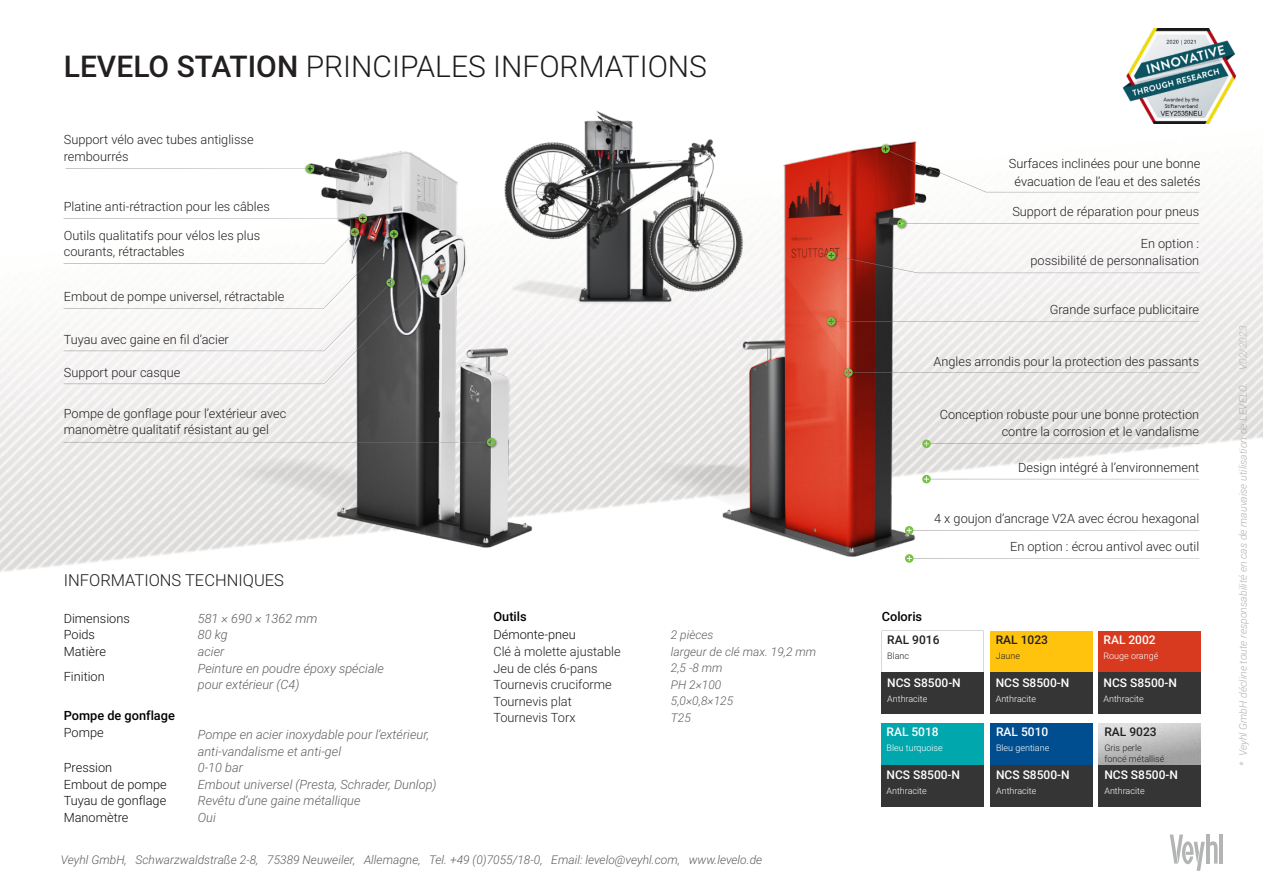
<style>
.page{position:relative;width:1263px;height:893px;background:#fff}
.page>*{position:absolute;margin:0;border:0;box-sizing:border-box;transform-origin:0 0}
.t1{font:300 30px "Roboto";color:#1e1c1a}
.t2{font:300 16.5px "Roboto";color:#1e1c1a}
.t3{font:300 12.75px/16.5px "Roboto";color:#231f20}
.t4{font:italic 300 12.75px/15.3px "Roboto";color:#5e5e5f}
.t5{font:300 12.75px "Roboto";color:#0d0d0d}
.t6{font:300 12.75px/18px "Roboto";color:#1e1c1a;text-align:center}
.t7{font:500 12.75px "Roboto";color:#000}
.t8{font:italic 300 12px "Roboto";color:#5c5d5f}
.t9{font:500 12px "Roboto";color:#fff}
.t10{font:italic 300 12px "Roboto";color:#5e5e5f}
.t11{font:500 12px "Roboto";color:#231f20}
.t12{font:italic 300 10.5px "Roboto";color:#b4b2b2}
.t13{font:300 9px "Roboto";color:#fff}
.t14{font:300 9px/10.5px "Roboto";color:#231f20}
.s1{font-weight:500;color:#231f20}
.s2{color:#b3b3b3}
.s3{color:#bebebf}
</style>
<div class="page">
<img style="left:0;top:28px;width:1263px;height:673px">
<img style="left:1123px;top:29px;width:113px;height:94px">
<img style="left:432px;top:57px;width:362px;height:261px">
<img style="left:227px;top:99px;width:319px;height:494px">
<img style="left:594px;top:100px;width:410px;height:472px">
<svg style="left:64px;top:437px;width:433px;height:11px;background:#bcbcba"></svg>
<svg style="left:896px;top:218px;width:303px;height:12px"></svg>
<svg style="left:880px;top:144px;width:319px;height:48px"></svg>
<svg style="left:843px;top:367px;width:356px;height:12px"></svg>
<svg style="left:922px;top:440px;width:277px;height:8px;background:#dededa"></svg>
<svg style="left:922px;top:475px;width:277px;height:8px"></svg>
<svg style="left:905px;top:554px;width:294px;height:9px"></svg>
<svg style="left:905px;top:526px;width:294px;height:9px"></svg>
<svg style="left:64px;top:213px;width:368px;height:171px"></svg>
<svg style="left:66px;top:164px;width:250px;height:11px"></svg>
<svg style="left:826px;top:316px;width:373px;height:11px"></svg>
<svg style="left:826px;top:250px;width:373px;height:23px"></svg>
<div style="left:1098px;top:631px;width:103px;height:41px;background:#d83a1f"></div>
<div style="left:1098px;top:672px;width:103px;height:42px;background:#353535"></div>
<div style="left:882px;top:723px;width:102px;height:42px;background:#00a8ad"></div>
<div style="left:882px;top:765px;width:102px;height:42px;background:#353535"></div>
<div style="left:990px;top:631px;width:102px;height:41px;background:#ffc20d"></div>
<div style="left:990px;top:672px;width:102px;height:42px;background:#353535"></div>
<img style="left:1099px;top:723px;width:102px;height:42px">
<div style="left:1099px;top:765px;width:102px;height:42px;background:#353535"></div>
<svg style="left:882px;top:631px;width:102px;height:41px"></svg>
<div style="left:882px;top:672px;width:102px;height:42px;background:#353535"></div>
<div style="left:990px;top:723px;width:102px;height:42px;background:#004e90"></div>
<div style="left:990px;top:765px;width:102px;height:42px;background:#353535"></div>
<svg style="left:1170px;top:834px;width:47px;height:37px"></svg>
<hr style="left:1219px;top:834px;width:3px;height:30px;background:#b3b4b4">
<h1 class="t1" style="left:64px;top:54px;width:645px"><span class="s1">LEVELO STATION</span> PRINCIPALES INFORMATIONS</h1>
<p class="t3" style="left:64px;top:133px;width:191px">Support vélo avec tubes antiglisse rembourrés</p>
<p class="t3" style="left:64px;top:200px;width:208px">Platine anti-rétraction pour les câbles</p>
<p class="t3" style="left:64px;top:228px;width:198px">Outils qualitatifs pour vélos les plus courants, rétractables</p>
<p class="t3" style="left:64px;top:290px;width:222px">Embout de pompe universel, rétractable</p>
<p class="t3" style="left:64px;top:332px;width:167px">Tuyau avec gaine en fil d’acier</p>
<p class="t3" style="left:64px;top:366px;width:118px">Support pour casque</p>
<p class="t3" style="left:64px;top:406px;width:224px">Pompe de gonflage pour l’extérieur avec manomètre qualitatif résistant au gel</p>
<p class="t2" style="left:64px;top:573px;width:222px">INFORMATIONS TECHNIQUES</p>
<p class="t5" style="left:64px;top:613px;width:68px">Dimensions</p>
<p class="t4" style="left:198px;top:612px;width:121px">581 × 690 × 1362 mm</p>
<p class="t5" style="left:64px;top:630px;width:33px">Poids</p>
<p class="t4" style="left:198px;top:629px;width:31px">80 kg</p>
<p class="t5" style="left:64px;top:646px;width:44px">Matière</p>
<p class="t4" style="left:198px;top:645px;width:28px">acier</p>
<p class="t5" style="left:64px;top:671px;width:42px">Finition</p>
<p class="t4" style="left:198px;top:662px;width:188px">Peinture en poudre époxy spéciale pour extérieur (C4)</p>
<p class="t7" style="left:64px;top:710px;width:113px">Pompe de gonflage</p>
<p class="t5" style="left:64px;top:727px;width:41px">Pompe</p>
<p class="t4" style="left:198px;top:728px;width:233px;line-height:16.5px">Pompe en acier inoxydable pour l’extérieur, anti-vandalisme et anti-gel</p>
<p class="t5" style="left:64px;top:763px;width:50px">Pression</p>
<p class="t4" style="left:198px;top:761px;width:47px">0-10 bar</p>
<p class="t5" style="left:64px;top:779px;width:104px">Embout de pompe</p>
<p class="t4" style="left:198px;top:778px;width:240px">Embout universel (Presta, Schrader, Dunlop)</p>
<p class="t5" style="left:64px;top:796px;width:104px">Tuyau de gonflage</p>
<p class="t4" style="left:198px;top:794px;width:164px">Revêtu d’une gaine métallique</p>
<p class="t5" style="left:64px;top:812px;width:66px">Manomètre</p>
<p class="t4" style="left:198px;top:811px;width:20px">Oui</p>
<p class="t7" style="left:493px;top:611px;width:35px">Outils</p>
<p class="t5" style="left:493px;top:630px;width:84px">Démonte-pneu</p>
<p class="t10" style="left:671px;top:630px;width:44px">2 pièces</p>
<p class="t3" style="left:493px;top:645px;width:129px">Clé à molette ajustable</p>
<p class="t8" style="left:671px;top:647px;width:147px">largeur de clé max. 19,2 mm</p>
<p class="t3" style="left:493px;top:661px;width:106px">Jeu de clés 6-pans</p>
<p class="t10" style="left:671px;top:663px;width:53px">2,5 -8 mm</p>
<p class="t3" style="left:493px;top:678px;width:120px">Tournevis cruciforme</p>
<p class="t10" style="left:671px;top:680px;width:52px">PH 2×100</p>
<p class="t3" style="left:493px;top:694px;width:80px">Tournevis plat</p>
<p class="t10" style="left:671px;top:696px;width:64px">5,0×0,8×125</p>
<p class="t3" style="left:493px;top:711px;width:84px">Tournevis Torx</p>
<p class="t10" style="left:671px;top:713px;width:22px">T25</p>
<p class="t8" style="left:61px;top:855px;width:703px">Veyhl GmbH, Schwarzwaldstraße 2-8, 75389 Neuweiler, Allemagne, Tel. +49 (0)7055/18-0, Email: levelo@veyhl.com, www.levelo.de</p>
<p class="t6" style="left:1009px;top:156px;width:193px">Surfaces inclinées pour une bonne évacuation de l’eau et des saletés</p>
<p class="t3" style="left:1012px;top:205px;width:188px">Support de réparation pour pneus</p>
<p class="t3" style="left:1030px;top:237px;width:170px;text-align:right">En option :<br>possibilité de personnalisation</p>
<p class="t3" style="left:1050px;top:303px;width:151px">Grande surface publicitaire</p>
<p class="t3" style="left:933px;top:354px;width:267px">Angles arrondis pour la protection des passants</p>
<p class="t3" style="left:940px;top:408px;width:261px;text-align:right">Conception robuste pour une bonne protection contre la corrosion et le vandalisme</p>
<p class="t6" style="left:1018px;top:459px;width:183px">Design intégré à l’environnement</p>
<p class="t3" style="left:934px;top:512px;width:267px">4 x goujon d’ancrage V2A avec écrou hexagonal</p>
<p class="t3" style="left:1010px;top:540px;width:191px">En option : écrou antivol avec outil</p>
<p class="t7" style="left:882px;top:611px;width:42px">Coloris</p>
<p class="t11" style="left:887px;top:635px;width:54px">RAL 9016</p>
<p class="t14" style="left:887px;top:651px;width:23px">Blanc</p>
<p class="t9" style="left:887px;top:678px;width:75px">NCS S8500-N</p>
<p class="t13" style="left:887px;top:695px;width:42px">Anthracite</p>
<p class="t9" style="left:886px;top:727px;width:54px">RAL 5018</p>
<p class="t13" style="left:886px;top:744px;width:58px">Bleu turquoise</p>
<p class="t9" style="left:886px;top:770px;width:75px">NCS S8500-N</p>
<p class="t13" style="left:886px;top:788px;width:42px">Anthracite</p>
<p class="t11" style="left:996px;top:635px;width:54px">RAL 1023</p>
<p class="t14" style="left:996px;top:651px;width:26px">Jaune</p>
<p class="t9" style="left:996px;top:678px;width:75px">NCS S8500-N</p>
<p class="t13" style="left:996px;top:695px;width:42px">Anthracite</p>
<p class="t9" style="left:996px;top:727px;width:54px">RAL 5010</p>
<p class="t13" style="left:996px;top:744px;width:55px">Bleu gentiane</p>
<p class="t9" style="left:996px;top:770px;width:75px">NCS S8500-N</p>
<p class="t13" style="left:996px;top:788px;width:42px">Anthracite</p>
<p class="t9" style="left:1103px;top:635px;width:54px">RAL 2002</p>
<p class="t13" style="left:1103px;top:652px;width:56px">Rouge orangé</p>
<p class="t9" style="left:1103px;top:678px;width:75px">NCS S8500-N</p>
<p class="t13" style="left:1103px;top:695px;width:42px">Anthracite</p>
<p class="t11" style="left:1104px;top:727px;width:54px">RAL 9023</p>
<p class="t14" style="left:1104px;top:744px;width:62px">Gris perle foncé métallisé</p>
<p class="t9" style="left:1104px;top:770px;width:75px">NCS S8500-N</p>
<p class="t13" style="left:1104px;top:788px;width:42px">Anthracite</p>
<p class="t12" style="left:1239px;top:766px;width:442px;rotate:-90deg"><span class="s2">*</span> Veyhl GmbH décline toute responsabilité en cas de mauvaise utilisation de LEVELO<span class="s2">. V</span><span class="s3">02/2023</span></p>
</div>
